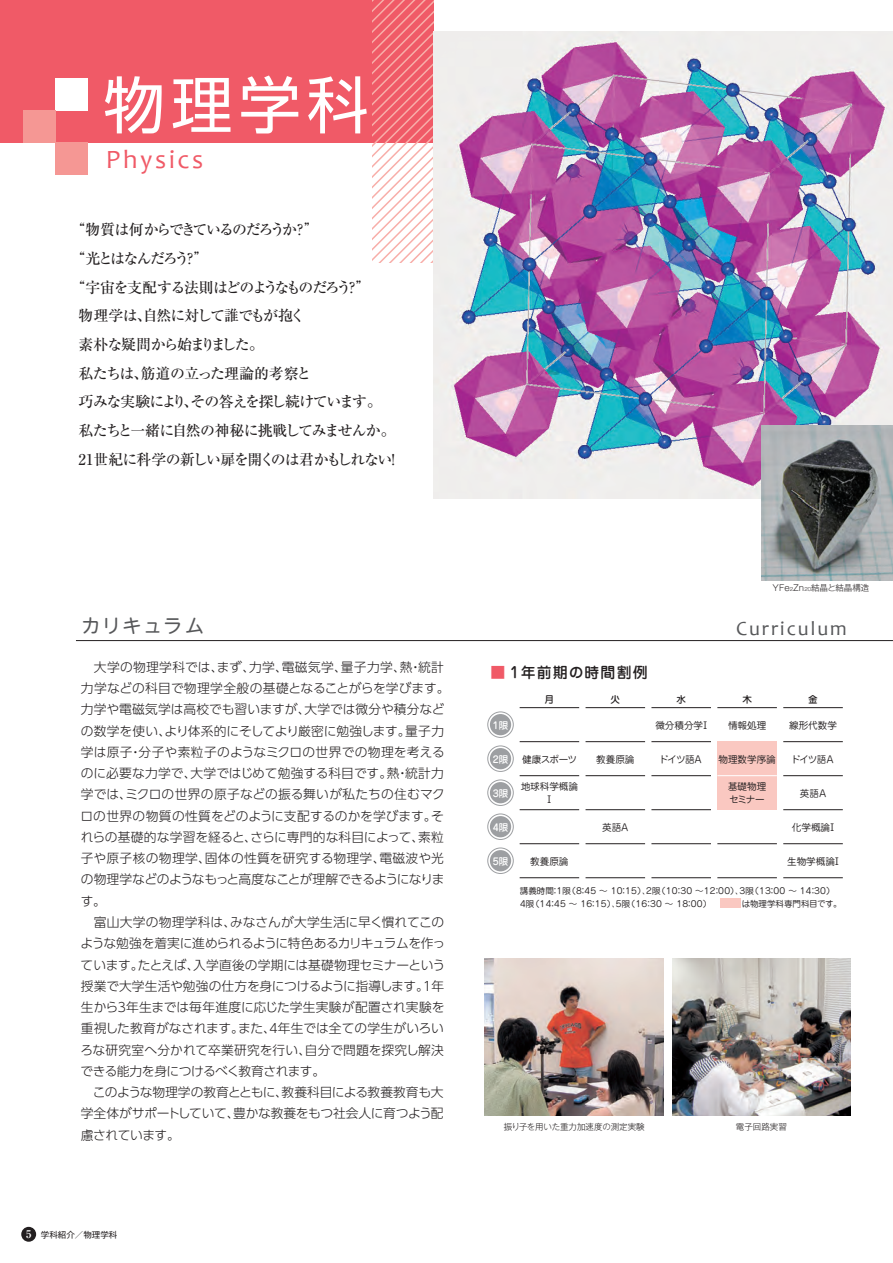
<style>
.page{position:relative;width:893px;height:1263px;background:#fff}
.page>*{position:absolute;margin:0;border:0;box-sizing:border-box;transform-origin:0 0}
.t1{font:61.65px "Shin Go Pro";color:#fff}
.t2{font:26.55px "Candara";letter-spacing:.1em;color:#f05a67}
.t3{font:20.25px "Candara";letter-spacing:.1em;color:#57585a}
.t4{font:19.2px "UD Shin M Go Pro";letter-spacing:.07em;color:#57585a}
.t5{font:500 14.85px "Ryumin Pro";letter-spacing:-.09em;color:#231f20}
.t6{font:500 14.85px "Ryumin Pro";letter-spacing:-.055em;color:#231f20}
.t7{font:500 14.85px "Ryumin Pro";letter-spacing:-.13em;color:#231f20}
.t8{font:500 14.85px "Ryumin Pro";letter-spacing:-.065em;color:#231f20}
.t9{font:500 14.85px "Ryumin Pro";letter-spacing:-.035em;color:#231f20}
.t10{font:500 14.85px "Jun 34 Pro";letter-spacing:.08em;color:#231f20}
.t11{font:300 12.75px/21.3px "UD Shin Go Pro";letter-spacing:-.005em;color:#231f20}
.t12{font:9.6px/12.8px "Jun 201 Pro";color:#231f20;text-align:center}
.t13{font:500 9.6px "Jun 34 Pro";color:#fff}
.t14{font:9.6px/12.8px "Jun 201 Pro";letter-spacing:-.02em;color:#231f20}
.t15{font:500 9.6px "Jun 34 Pro";color:#231f20}
.t16{font:8.55px/12.8px "Jun 201 Pro";letter-spacing:-.29em;color:#231f20}
.t17{font:300 8.55px "Gothic MB101 Pro";color:#231f20}
.t18{font:8.55px "Gothic MB101 Pro";color:#231f20}
.s1{font-size:4.95px}
.s2{font-family:"Ryumin Pro";font-weight:700;font-size:10.65px;color:#fff}
.s3{color:#f05a67}
</style>
<div class="page">
<div style="left:0;top:0;width:434px;height:142px;background:#f05a67"></div>
<div style="left:21px;top:1227px;width:15px;height:15px;background:#231f20;border-radius:50%"></div>
<div style="left:56px;top:78px;width:32px;height:32px;background:#fff"></div>
<div style="left:23px;top:110px;width:33px;height:32px;background:#f59794"></div>
<div style="left:56px;top:142px;width:32px;height:33px;background:#f59794"></div>
<hr style="left:76px;top:640px;width:817px;height:1px;background:#231f20">
<svg style="left:372px;top:0;width:62px;height:263px"></svg>
<hr style="left:520px;top:741px;width:59px;height:1px;background:#231f20">
<hr style="left:520px;top:775px;width:59px;height:1px;background:#231f20">
<hr style="left:520px;top:809px;width:59px;height:1px;background:#231f20">
<hr style="left:520px;top:843px;width:59px;height:1px;background:#231f20">
<hr style="left:520px;top:877px;width:59px;height:1px;background:#231f20">
<hr style="left:586px;top:843px;width:59px;height:1px;background:#231f20">
<hr style="left:586px;top:877px;width:59px;height:1px;background:#231f20">
<hr style="left:520px;top:707px;width:59px;height:1px;background:#231f20">
<div style="left:717px;top:742px;width:60px;height:68px;background:#fac8c1"></div>
<hr style="left:586px;top:741px;width:59px;height:1px;background:#231f20">
<hr style="left:586px;top:775px;width:59px;height:1px;background:#231f20">
<hr style="left:586px;top:809px;width:59px;height:1px;background:#231f20">
<hr style="left:586px;top:707px;width:59px;height:1px;background:#231f20">
<hr style="left:651px;top:741px;width:60px;height:1px;background:#231f20">
<hr style="left:651px;top:707px;width:60px;height:1px;background:#231f20">
<hr style="left:651px;top:775px;width:60px;height:1px;background:#231f20">
<hr style="left:651px;top:809px;width:60px;height:1px;background:#231f20">
<hr style="left:651px;top:843px;width:60px;height:1px;background:#231f20">
<hr style="left:651px;top:877px;width:60px;height:1px;background:#231f20">
<hr style="left:717px;top:843px;width:60px;height:1px;background:#231f20">
<hr style="left:717px;top:877px;width:60px;height:1px;background:#231f20">
<hr style="left:717px;top:775px;width:60px;height:1px;background:#fff">
<hr style="left:783px;top:775px;width:60px;height:1px;background:#231f20">
<hr style="left:783px;top:809px;width:60px;height:1px;background:#231f20">
<hr style="left:717px;top:707px;width:60px;height:1px;background:#231f20">
<hr style="left:783px;top:741px;width:60px;height:1px;background:#231f20">
<hr style="left:783px;top:707px;width:60px;height:1px;background:#231f20">
<hr style="left:783px;top:843px;width:60px;height:1px;background:#231f20">
<hr style="left:783px;top:877px;width:60px;height:1px;background:#231f20">
<div style="left:488px;top:712px;width:25px;height:26px;border:1px solid #9d9fa2;border-radius:50%"></div>
<div style="left:490px;top:714px;width:21px;height:21px;background:#9d9fa2;border-radius:50%"></div>
<div style="left:488px;top:746px;width:25px;height:26px;border:1px solid #9d9fa2;border-radius:50%"></div>
<div style="left:490px;top:748px;width:21px;height:21px;background:#9d9fa2;border-radius:50%"></div>
<div style="left:488px;top:780px;width:25px;height:26px;border:1px solid #9d9fa2;border-radius:50%"></div>
<div style="left:490px;top:782px;width:21px;height:21px;background:#9d9fa2;border-radius:50%"></div>
<div style="left:488px;top:814px;width:25px;height:26px;border:1px solid #9d9fa2;border-radius:50%"></div>
<div style="left:490px;top:816px;width:21px;height:21px;background:#9d9fa2;border-radius:50%"></div>
<div style="left:488px;top:848px;width:25px;height:26px;border:1px solid #9d9fa2;border-radius:50%"></div>
<div style="left:490px;top:850px;width:21px;height:21px;background:#9d9fa2;border-radius:50%"></div>
<div style="left:720px;top:899px;width:20px;height:9px;background:#fac8c1"></div>
<img style="left:672px;top:958px;width:179px;height:158px">
<img style="left:485px;top:958px;width:179px;height:158px">
<img style="left:434px;top:32px;width:459px;height:466px">
<img style="left:761px;top:426px;width:132px;height:155px">
<p class="t1" style="left:103px;top:54px;width:267px">物理学科</p>
<p class="t2" style="left:106px;top:143px;width:99px">Physics</p>
<p class="t7" style="left:70px;top:218px;width:250px">“物質は何からできているのだろうか？”</p>
<p class="t7" style="left:70px;top:247px;width:139px">“光とはなんだろう？”</p>
<p class="t5" style="left:70px;top:275px;width:301px">“宇宙を支配する法則はどのようなものだろう？”</p>
<p class="t6" style="left:79px;top:304px;width:228px">物理学は、自然に対して誰でもが抱く</p>
<p class="t5" style="left:79px;top:333px;width:187px">素朴な疑問から始まりました。</p>
<p class="t9" style="left:79px;top:361px;width:234px">私たちは、筋道の立った理論的考察と</p>
<p class="t5" style="left:79px;top:390px;width:305px">巧みな実験により、その答えを探し続けています。</p>
<p class="t6" style="left:79px;top:419px;width:318px">私たちと一緒に自然の神秘に挑戦してみませんか。</p>
<p class="t8" style="left:79px;top:448px;width:324px">21世紀に科学の新しい扉を開くのは君かもしれない！</p>
<p class="t17" style="left:773px;top:580px;width:98px">YFe<span class="s1">2</span>Zn<span class="s1">20</span>結晶と結晶構造</p>
<p class="t4" style="left:81px;top:610px;width:124px">カリキュラム</p>
<p class="t3" style="left:736px;top:615px;width:112px">Curriculum</p>
<p class="t11" style="left:80px;top:656px;width:371px">　大学の物理学科では、まず、力学、電磁気学、量子力学、熱・統計力学などの科目で物理学全般の基礎となることがらを学びます。力学や電磁気学は高校でも習いますが、大学では微分や積分などの数学を使い、より体系的にそしてより厳密に勉強します。量子力学は原子・分子や素粒子のようなミクロの世界での物理を考えるのに必要な力学で、大学ではじめて勉強する科目です。熱・統計力学では、ミクロの世界の原子などの振る舞いが私たちの住むマクロの世界の物質の性質をどのように支配するのかを学びます。それらの基礎的な学習を経ると、さらに専門的な科目によって、素粒子や原子核の物理学、固体の性質を研究する物理学、電磁波や光の物理学などのようなもっと高度なことが理解できるようになります。<br>　富山大学の物理学科は、みなさんが大学生活に早く慣れてこのような勉強を着実に進められるように特色あるカリキュラムを作っています。たとえば、入学直後の学期には基礎物理セミナーという授業で大学生活や勉強の仕方を身につけるように指導します。１年生から３年生までは毎年進度に応じた学生実験が配置され実験を重視した教育がなされます。また、４年生では全ての学生がいろいろな研究室へ分かれて卒業研究を行い、自分で問題を探究し解決できる能力を身につけるべく教育されます。<br>　このような物理学の教育とともに、教養科目による教養教育も大学全体がサポートしていて、豊かな教養をもつ社会人に育つよう配慮されています。</p>
<p class="t18" style="left:26px;top:1227px;width:93px"><span class="s2">5</span> 学科紹介／物理学科</p>
<p class="t10" style="left:490px;top:660px;width:159px"><span class="s3">■</span> 1年前期の時間割例</p>
<p class="t15" style="left:545px;top:691px;width:11px">月</p>
<p class="t15" style="left:610px;top:691px;width:11px">火</p>
<p class="t15" style="left:676px;top:691px;width:11px">水</p>
<p class="t15" style="left:742px;top:691px;width:11px">木</p>
<p class="t12" style="left:728px;top:718px;width:40px">情報処理</p>
<p class="t12" style="left:718px;top:752px;width:59px">物理数学序論</p>
<p class="t12" style="left:655px;top:718px;width:56px">微分積分学Ⅰ</p>
<p class="t12" style="left:659px;top:752px;width:44px">ドイツ語A</p>
<p class="t13" style="left:493px;top:717px;width:17px">1限</p>
<p class="t13" style="left:493px;top:751px;width:17px">2限</p>
<p class="t13" style="left:493px;top:785px;width:17px">3限</p>
<p class="t13" style="left:493px;top:819px;width:17px">4限</p>
<p class="t13" style="left:493px;top:853px;width:17px">5限</p>
<p class="t12" style="left:522px;top:752px;width:57px">健康スポーツ</p>
<p class="t12" style="left:521px;top:779px;width:59px">地球科学概論<br>Ⅰ</p>
<p class="t12" style="left:596px;top:752px;width:40px">教養原論</p>
<p class="t14" style="left:728px;top:779px;width:40px">基礎物理セミナー</p>
<p class="t12" style="left:602px;top:820px;width:28px">英語A</p>
<p class="t12" style="left:530px;top:854px;width:40px">教養原論</p>
<p class="t15" style="left:808px;top:691px;width:11px">金</p>
<p class="t12" style="left:789px;top:718px;width:49px">線形代数学</p>
<p class="t12" style="left:791px;top:752px;width:44px">ドイツ語A</p>
<p class="t12" style="left:800px;top:786px;width:28px">英語A</p>
<p class="t12" style="left:792px;top:820px;width:47px">化学概論Ⅰ</p>
<p class="t12" style="left:787px;top:854px;width:56px">生物学概論Ⅰ</p>
<p class="t16" style="left:519px;top:883px;width:325px">講義時間：１限（８：４５ ～ １０：１５）、２限（１０：３０ ～１２：００）、３限（１３：００ ～ １４：３０）<br>４限（１４：４５ ～ １６：１５）、５限（１６：３０ ～ １８：００）　　　 は物理学科専門科目です。</p>
<p class="t17" style="left:504px;top:1119px;width:142px">振り子を用いた重力加速度の測定実験</p>
<p class="t17" style="left:736px;top:1119px;width:53px">電子回路実習</p>
</div>
